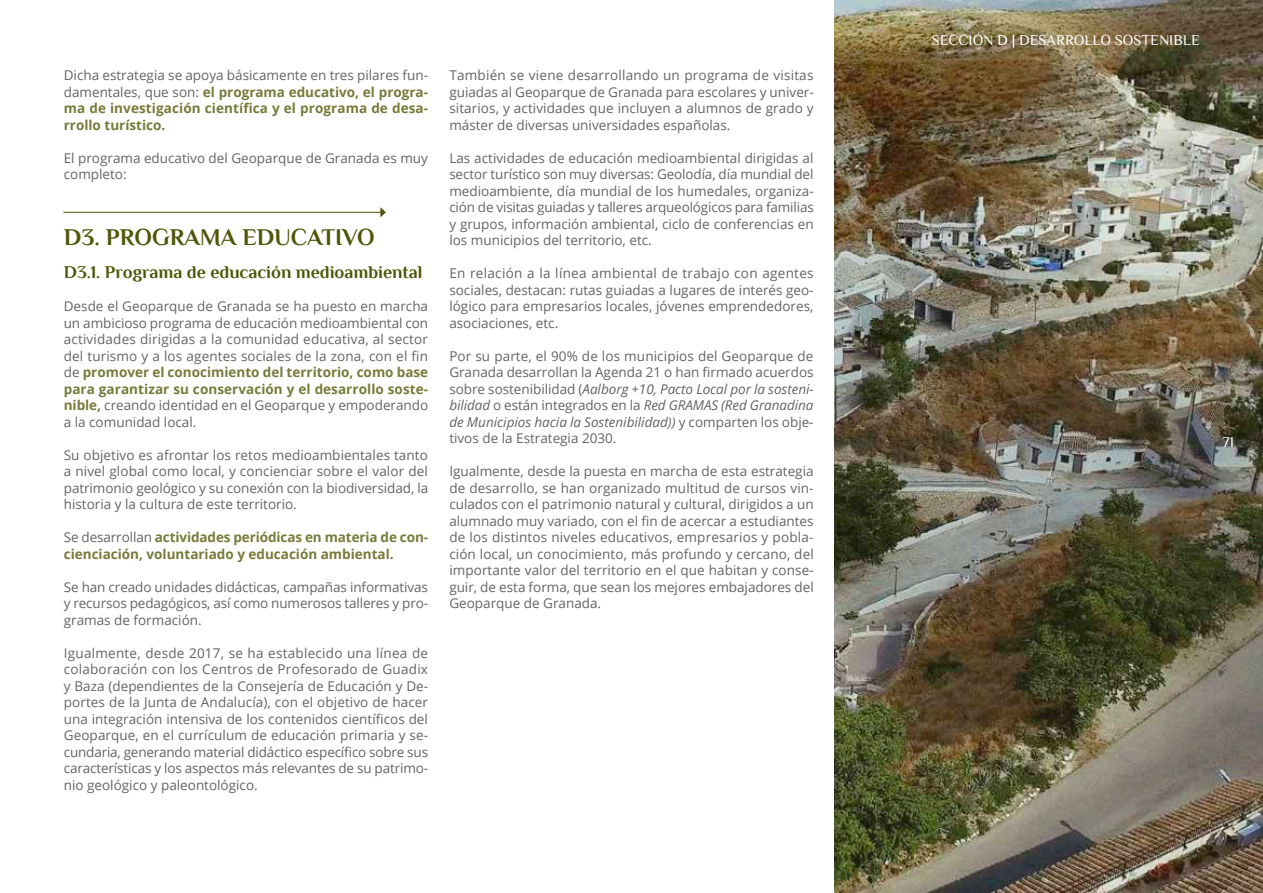
<style>
.page{position:relative;width:1263px;height:893px;background:#fff}
.page>*{position:absolute;margin:0;border:0;box-sizing:border-box;transform-origin:0 0}
.t1{font:700 24px "Philosopher";color:#4f5607}
.t2{font:700 18px "Philosopher";color:#4f5607}
.t3{font:15px "Philosopher";color:#fff}
.t4{font:13.5px/16.5px "Open Sans";color:#646463;text-align:justify}
.t5{font:700 13.5px/16.5px "Open Sans";color:#777b39;text-align:justify}
.s1{font-weight:400;color:#646463}
.s2{font-weight:700;color:#777b39}
.s3{font-style:italic}
</style>
<div class="page">
<img style="left:835px;top:0;width:428px;height:893px">
<hr style="left:63px;top:212px;width:318px;height:1px;background:#4f5607">
<svg style="left:380px;top:207px;width:6px;height:10px"></svg>
<p class="t5" style="left:64px;top:67px;width:366px"><span class="s1">Dicha estrategia se apoya básicamente en tres pilares fun&shy;damentales, que son:</span> el programa educativo, el progra&shy;ma de investigación científica y el programa de desa&shy;rrollo turístico.</p>
<p class="t4" style="left:64px;top:149px;width:366px">El programa educativo del Geoparque de Granada es muy completo:</p>
<h1 class="t1" style="left:64px;top:225px;width:312px">D3. PROGRAMA EDUCATIVO</h1>
<h2 class="t2" style="left:64px;top:263px;width:360px">D3.1. Programa de educación medioambiental</h2>
<p class="t4" style="left:64px;top:298px;width:366px">Desde el Geoparque de Granada se ha puesto en marcha un ambicioso programa de educación medioambiental con actividades dirigidas a la comunidad educativa, al sector del turismo y a los agentes sociales de la zona, con el fin de <span class="s2">promover el conocimiento del territorio, como base para garantizar su conservación y el desarrollo soste&shy;nible,</span> creando identidad en el Geoparque y empoderando a la comunidad local.</p>
<p class="t4" style="left:64px;top:446px;width:366px">Su objetivo es afrontar los retos medioambientales tanto a nivel global como local, y concienciar sobre el valor del patrimonio geológico y su conexión con la biodiversidad, la historia y la cultura de este territorio.</p>
<p class="t5" style="left:64px;top:529px;width:366px"><span class="s1">Se desarrollan</span> actividades periódicas en materia de con&shy;cienciación, voluntariado y educación ambiental.</p>
<p class="t4" style="left:64px;top:578px;width:366px">Se han creado unidades didácticas, campañas informativas y recursos pedagógicos, así como numerosos talleres y pro&shy;gramas de formación.</p>
<p class="t4" style="left:64px;top:644px;width:366px">Igualmente, desde 2017, se ha establecido una línea de colaboración con los Centros de Profesorado de Guadix y Baza (dependientes de la Consejería de Educación y De&shy;portes de la Junta de Andalucía), con el objetivo de hacer una integración intensiva de los contenidos científicos del Geoparque, en el currículum de educación primaria y se&shy;cundaria, generando material didáctico específico sobre sus características y los aspectos más relevantes de su patrimo&shy;nio geológico y paleontológico.</p>
<p class="t4" style="left:449px;top:67px;width:366px">También se viene desarrollando un programa de visitas guiadas al Geoparque de Granada para escolares y univer&shy;sitarios, y actividades que incluyen a alumnos de grado y máster de diversas universidades españolas.</p>
<p class="t4" style="left:449px;top:149px;width:366px">Las actividades de educación medioambiental dirigidas al sector turístico son muy diversas: Geolodía, día mundial del medioambiente, día mundial de los humedales, organiza&shy;ción de visitas guiadas y talleres arqueológicos para familias y grupos, información ambiental, ciclo de conferencias en los municipios del territorio, etc.</p>
<p class="t4" style="left:449px;top:265px;width:366px">En relación a la línea ambiental de trabajo con agentes sociales, destacan: rutas guiadas a lugares de interés geo&shy;lógico para empresarios locales, jóvenes emprendedores, asociaciones, etc.</p>
<p class="t4" style="left:449px;top:347px;width:366px">Por su parte, el 90% de los municipios del Geoparque de Granada desarrollan la Agenda 21 o han firmado acuerdos sobre sostenibilidad (<span class="s3">Aalborg +10, Pacto Local por la sosteni&shy;bilidad</span> o están integrados en la <span class="s3">Red GRAMAS (Red Granadina de Municipios hacia la Sostenibilidad))</span> y comparten los obje&shy;tivos de la Estrategia 2030.</p>
<p class="t4" style="left:449px;top:463px;width:366px">Igualmente, desde la puesta en marcha de esta estrategia de desarrollo, se han organizado multitud de cursos vin&shy;culados con el patrimonio natural y cultural, dirigidos a un alumnado muy variado, con el fin de acercar a estudiantes de los distintos niveles educativos, empresarios y pobla&shy;ción local, un conocimiento, más profundo y cercano, del importante valor del territorio en el que habitan y conse&shy;guir, de esta forma, que sean los mejores embajadores del Geoparque de Granada.</p>
<p class="t3" style="left:932px;top:32px;width:270px">SECCIÓN D | DESARROLLO SOSTENIBLE</p>
<p class="t3" style="left:1222px;top:434px;width:13px">71</p>
</div>
